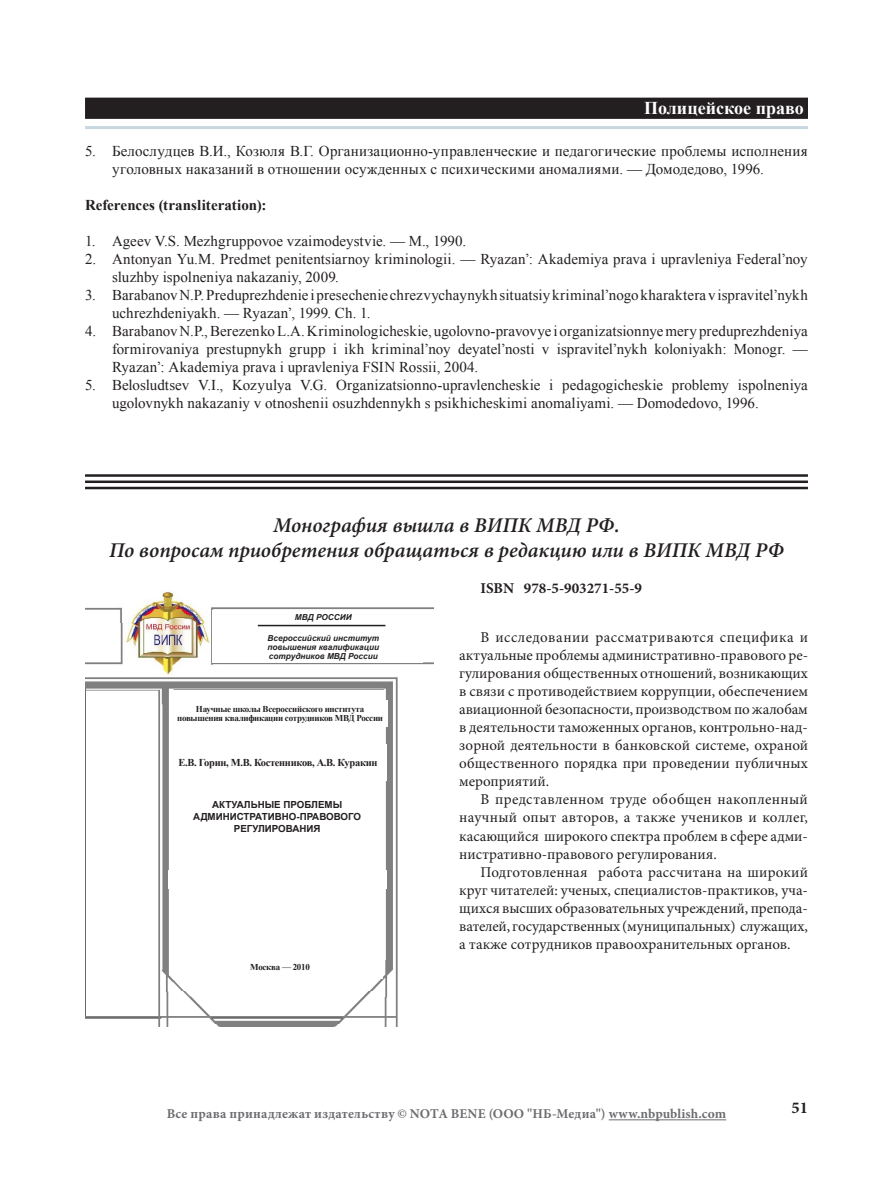
<style>
.page{position:relative;width:893px;height:1191px;background:#fff}
.page>*{position:absolute;margin:0;border:0;box-sizing:border-box;transform-origin:0 0}
.t1{font:italic 600 21px/25.5px "Minion Pro";color:#231f20;text-align:center}
.t2{font:700 18px "Times New Roman";color:#fff}
.t3{font:700 16.5px "Minion Pro";color:#231f20}
.t4{font:15px/18px "Times New Roman";letter-spacing:.005em;color:#231f20}
.t5{font:15px/18px "Minion Pro";color:#231f20;text-align:justify}
.t6{font:700 15px "Times New Roman";letter-spacing:.005em;color:#231f20}
.t7{font:700 15px "Minion Pro";color:#231f20}
.t8{font:700 13.5px "Minion Pro";letter-spacing:.015em;color:#6c6d70}
.t9{font:700 10.5px "Times New Roman";letter-spacing:-.03em;color:#231f20}
.t10{font:700 9.75px "Arial";color:#231f20}
.t11{font:700 9px/9px "Times New Roman";letter-spacing:-.03em;color:#231f20;text-align:center}
.t12{font:italic 700 8.25px/9px "Arial";color:#231f20;text-align:justify}
.s1{font-weight:400}
</style>
<div class="page">
<div style="left:86px;top:98px;width:721px;height:20px;background:#231f20"></div>
<div style="left:85px;top:98px;width:723px;height:21px;border:2px solid #231f20"></div>
<hr style="left:85px;top:126px;width:723px;height:3px;background:#c7d8e0">
<hr style="left:609px;top:1119px;width:117px;height:1px;background:#6c6d70">
<img style="left:85px;top:591px;width:349px;height:435px">
<hr style="left:85px;top:474px;width:723px;height:3px;background:#231f20">
<hr style="left:85px;top:480px;width:723px;height:3px;background:#231f20">
<hr style="left:85px;top:487px;width:723px;height:2px;background:#231f20">
<div style="left:170px;top:744px;width:216px;height:36px;background:#fff"></div>
<div style="left:169px;top:700px;width:218px;height:26px;background:#fff"></div>
<div style="left:168px;top:870px;width:218px;height:18px;background:#fff"></div>
<div style="left:173px;top:956px;width:210px;height:22px;background:#fff"></div>
<div style="left:170px;top:780px;width:215px;height:72px;background:#fff"></div>
<div style="left:213px;top:610px;width:210px;height:52px;background:#fff"></div>
<hr style="left:258px;top:625px;width:127px;height:1px;background:#231f20">
<p class="t2" style="left:644px;top:96px;width:161px">Полицейское право</p>
<p class="t4" style="left:112px;top:142px;width:697px;text-indent:-27px">5. Белослудцев В.И., Козюля В.Г. Организационно-управленческие и педагогические проблемы исполнения уголовных наказаний в отношении осужденных с психическими аномалиями. — Домодедово, 1996.</p>
<p class="t6" style="left:85px;top:195px;width:183px">References (transliteration):</p>
<p class="t4" style="left:85px;top:232px;width:383px">1. Ageev V.S. Mezhgruppovoe vzaimodeystvie. — M., 1990.</p>
<p class="t4" style="left:112px;top:250px;width:697px;text-indent:-27px">2. Antonyan Yu.M. Predmet penitentsiarnoy kriminologii. — Ryazan’: Akademiya prava i upravleniya Federal’noy sluzhby ispolneniya nakazaniy, 2009.</p>
<p class="t4" style="left:112px;top:286px;width:697px;text-indent:-27px">3. Barabanov N.P. Preduprezhdenie i presechenie chrezvychaynykh situatsiy kriminal’nogo kharaktera v ispravitel’nykh uchrezhdeniyakh. — Ryazan’, 1999. Ch. 1.</p>
<p class="t4" style="left:112px;top:322px;width:697px;text-align:justify;text-indent:-27px">4. Barabanov N.P., Berezenko L.A. Kriminologicheskie, ugolovno-pravovye i organizatsionnye mery preduprezhdeniya formirovaniya prestupnykh grupp i ikh kriminal’noy deyatel’nosti v ispravitel’nykh koloniyakh: Monogr. — Ryazan’: Akademiya prava i upravleniya FSIN Rossii, 2004.</p>
<p class="t4" style="left:112px;top:376px;width:697px;text-indent:-27px">5. Belosludtsev V.I., Kozyulya V.G. Organizatsionno-upravlencheskie i pedagogicheskie problemy ispolneniya ugolovnykh nakazaniy v otnoshenii osuzhdennykh s psikhicheskimi anomaliyami. — Domodedovo, 1996.</p>
<h1 class="t1" style="left:109px;top:512px;width:676px">Монография вышла в ВИПК МВД РФ.<br>По вопросам приобретения обращаться в редакцию или в ВИПК МВД РФ</h1>
<p class="t12" style="left:295px;top:613px;width:58px">МВД РОССИИ</p>
<p class="t12" style="left:267px;top:634px;width:113px">Всероссийский институт повышения квалификации сотрудников МВД России</p>
<p class="t11" style="left:177px;top:704px;width:208px">Научные школы Всероссийского института повышения квалификации сотрудников МВД России</p>
<p class="t9" style="left:178px;top:755px;width:201px">Е.В. Горин, М.В. Костенников, А.В. Куракин</p>
<p class="t10" style="left:212px;top:798px;width:8px">АКТУАЛЬНЫЕ</p>
<p class="t10" style="left:283px;top:798px;width:9px">ПРОБЛЕМЫ</p>
<p class="t10" style="left:193px;top:810px;width:8px">АДМИНИСТРАТИВНО</p>
<p class="t10" style="left:296px;top:810px;width:11px">-ПРАВОВОГО</p>
<p class="t10" style="left:234px;top:822px;width:8px">РЕГУЛИРОВАНИЯ</p>
<p class="t11" style="left:250px;top:962px;width:61px">Москва <span class="s1">—</span> 2010</p>
<p class="t7" style="left:480px;top:578px;width:163px">ISBN 978-5-903271-55-9</p>
<p class="t5" style="left:459px;top:628px;width:350px;text-indent:21px">В исследовании рассматриваются специфика и актуальные проблемы административно-правового ре&shy;гулирования общественных отношений, возникающих в связи с противодействием коррупции, обеспечением авиационной безопасности, производством по жалобам в деятельности таможенных органов, контрольно-над&shy;зорной деятельности в банковской системе, охраной общественного порядка при проведении публичных мероприятий.</p>
<p class="t5" style="left:459px;top:790px;width:350px;text-indent:21px">В представленном труде обобщен накопленный научный опыт авторов, а также учеников и коллег, касающийся широкого спектра проблем в сфере адми&shy;нистративно-правового регулирования.</p>
<p class="t5" style="left:459px;top:862px;width:350px;text-indent:21px">Подготовленная работа рассчитана на широкий круг читателей: ученых, специалистов-практиков, уча&shy;щихся высших образовательных учреждений, препода&shy;вателей, государственных (муниципальных) служащих, а также сотрудников правоохранительных органов.</p>
<p class="t8" style="left:167px;top:1104px;width:561px">Все права принадлежат издательству © NOTA BENE (ООО "НБ-Медиа") www.nbpublish.com</p>
<p class="t3" style="left:791px;top:1096px;width:18px">51</p>
</div>
